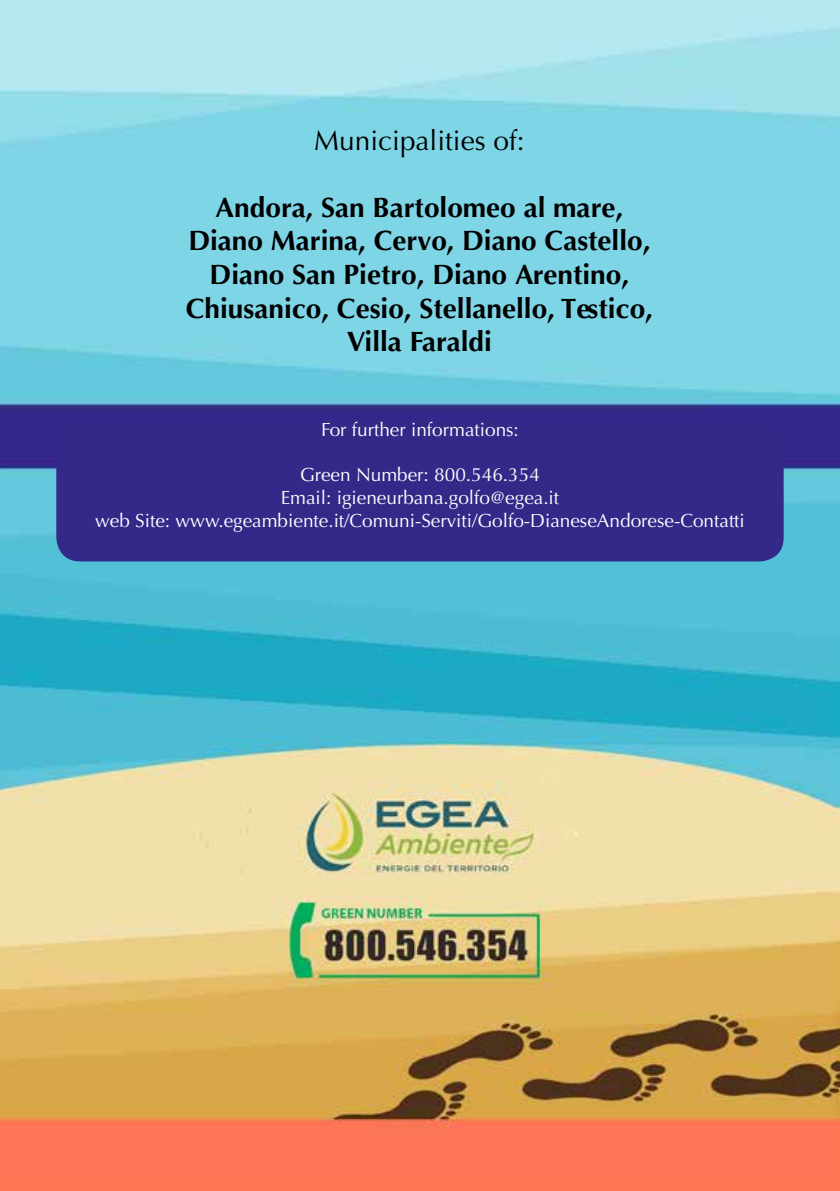
<style>
.page{position:relative;width:840px;height:1191px;background:#fff}
.page>*{position:absolute;margin:0;border:0;box-sizing:border-box;transform-origin:0 0}
.t1{font:700 28px/33.6px "Optima";color:#000;text-align:center}
.t2{font:28px "Optima";color:#000}
.t3{font:19px/22.8px "Optima";color:#fff;text-align:center}
</style>
<div class="page">
<img style="left:0;top:0;width:839px;height:1191px">
<div style="left:56px;top:420px;width:727px;height:141px;background:#322989;border-radius:24px"></div>
<h1 class="t2" style="left:314px;top:124px;width:212px">Municipalities of:</h1>
<h1 class="t1" style="left:186px;top:191px;width:468px">Andora, San Bartolomeo al mare,<br>Diano Marina, Cervo, Diano Castello,<br>Diano San Pietro, Diano Arentino,<br>Chiusanico, Cesio, Stellanello, Testico,<br>Villa Faraldi</h1>
<p class="t3" style="left:321px;top:418px;width:199px">For further informations:</p>
<p class="t3" style="left:95px;top:464px;width:651px">Green Number: 800.546.354<br>Email: igieneurbana.golfo@egea.it<br>web Site: www.egeambiente.it/Comuni-Serviti/Golfo-DianeseAndorese-Contatti</p>
</div>
